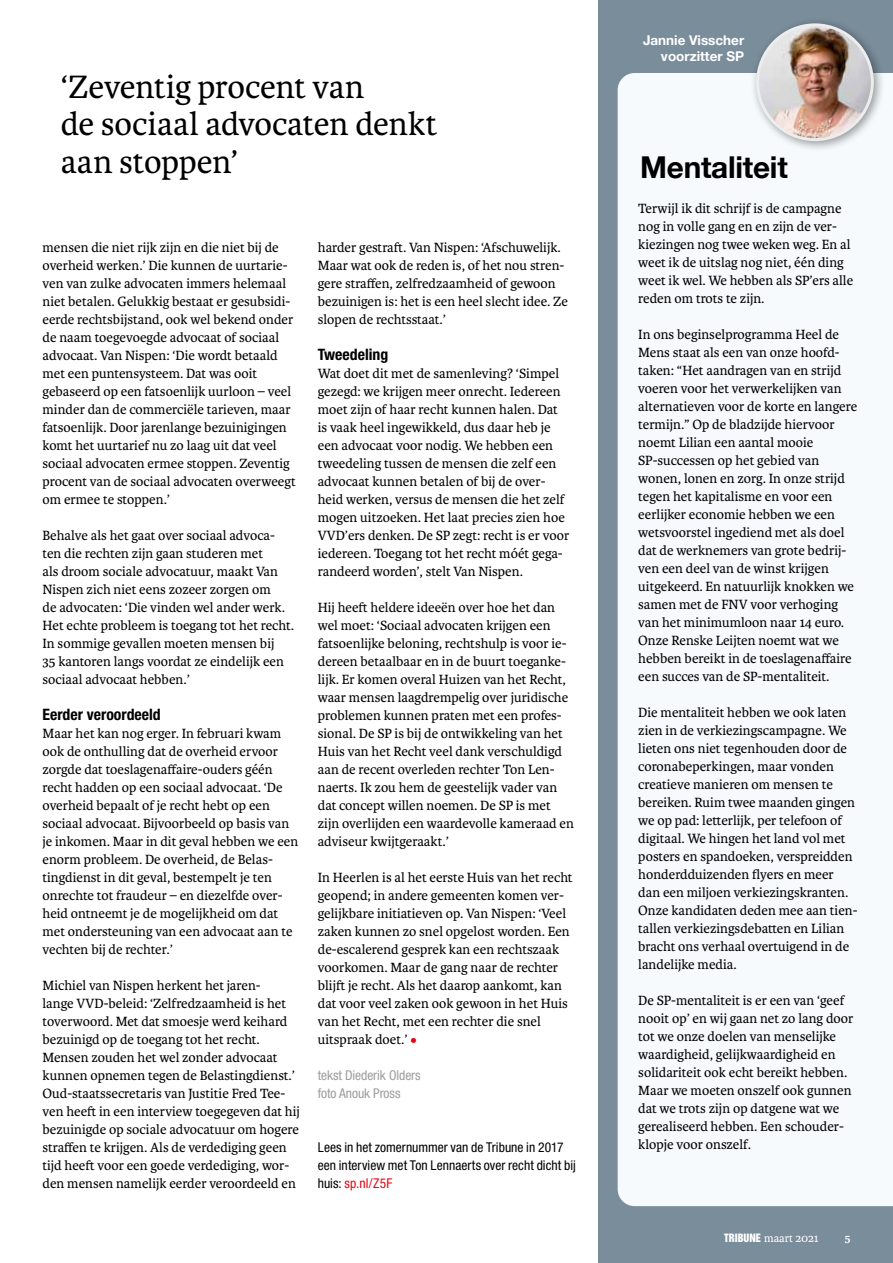
<style>
.page{position:relative;width:893px;height:1263px;background:#fff}
.page>*{position:absolute;margin:0;border:0;box-sizing:border-box;transform-origin:0 0}
.t1{font:34.5px/37.5px "Karmina";letter-spacing:-.005em;color:#000}
.t2{font:700 30.15px "Helvetica Neue";letter-spacing:-.01em;color:#000}
.t3{font:700 condensed 15.75px "Helvetica Neue LT Std";color:#000}
.t4{font:14.25px/18px "Karmina";color:#000}
.t5{font:condensed 13.5px/18px "Helvetica Neue LT Std";color:#000}
.t6{font:condensed 13.5px/18px "Helvetica Neue LT Pro";letter-spacing:-.005em;color:#9d9d9c}
.t7{font:700 13.5px/16.2px "Helvetica Neue";color:#fff;text-align:right}
.t8{font:12px "Karmina";color:#fff}
.t9{font:700 12px "Karmina";color:#fff}
.s1{font-size:19.5px;color:#e30613}
.s2{color:#e30613}
.s3{font-family:"Helvetica Inserat LT Std";font-size:10.5px}
</style>
<div class="page">
<div style="left:599px;top:0;width:294px;height:1263px;background:#7a8d9b"></div>
<div style="left:618px;top:73px;width:275px;height:1133px;background:#f6fafc"></div>
<div style="left:749px;top:17px;width:136px;height:135px;background:#000;opacity:.4"></div>
<img style="left:758px;top:25px;width:114px;height:115px;border-radius:57px">
<div style="left:756px;top:23px;width:118px;height:118px;border:3px solid #ededed;border-radius:50%"></div>
<h1 class="t1" style="left:61px;top:68px;width:378px">‘Zeventig procent van<br>de sociaal advocaten denkt aan stoppen’</h1>
<p class="t4" style="left:43px;top:239px;width:255px">mensen die niet rijk zijn en die niet bij de overheid werken.’ Die kunnen de uurtarie&shy;ven van zulke advocaten immers helemaal niet betalen. Gelukkig bestaat er gesubsidi&shy;eerde rechtsbijstand, ook wel bekend onder de naam toegevoegde advocaat of sociaal advocaat. Van Nispen: ‘Die wordt betaald met een puntensysteem. Dat was ooit gebaseerd op een fatsoenlijk uurloon – veel minder dan de commerciële tarieven, maar fatsoenlijk. Door jarenlange bezuinigingen komt het uurtarief nu zo laag uit dat veel sociaal advocaten ermee stoppen. Zeventig procent van de sociaal advocaten overweegt om ermee te stoppen.’</p>
<p class="t4" style="left:43px;top:527px;width:253px">Behalve als het gaat over sociaal advoca&shy;ten die rechten zijn gaan studeren met<br>als droom sociale advocatuur, maakt Van Nispen zich niet eens zozeer zorgen om<br>de advocaten: ‘Die vinden wel ander werk.<br>Het echte probleem is toegang tot het recht.<br>In sommige gevallen moeten mensen bij<br>35 kantoren langs voordat ze eindelijk een sociaal advocaat hebben.’</p>
<p class="t3" style="left:43px;top:705px;width:120px">Eerder veroordeeld</p>
<p class="t4" style="left:43px;top:725px;width:257px">Maar het kan nog erger. In februari kwam ook de onthulling dat de overheid ervoor zorgde dat toeslagenaffaire-ouders géén recht hadden op een sociaal advocaat. ‘De overheid bepaalt of je recht hebt op een sociaal advocaat. Bijvoorbeeld op basis van je inkomen. Maar in dit geval hebben we een enorm probleem. De overheid, de Belas&shy;tingdienst in dit geval, bestempelt je ten onrechte tot fraudeur – en diezelfde over&shy;heid ontneemt je de mogelijkheid om dat met ondersteuning van een advocaat aan te vechten bij de rechter.’</p>
<p class="t4" style="left:43px;top:977px;width:259px">Michiel van Nispen herkent het jaren-<br>lange VVD-beleid: ‘Zelfredzaamheid is het toverwoord. Met dat smoesje werd keihard bezuinigd op de toegang tot het recht.<br>Mensen zouden het wel zonder advocaat kunnen opnemen tegen de Belastingdienst.’ Oud-staatssecretaris van Justitie Fred Tee&shy;ven heeft in een interview toegegeven dat hij bezuinigde op sociale advocatuur om hogere straffen te krijgen. Als de verdediging geen tijd heeft voor een goede verdediging, wor&shy;den mensen namelijk eerder veroordeeld en</p>
<p class="t4" style="left:318px;top:239px;width:252px">harder gestraft. Van Nispen: ‘Afschuwelijk.<br>Maar wat ook de reden is, of het nou stren&shy;gere straffen, zelfredzaamheid of gewoon bezuinigen is: het is een heel slecht idee. Ze slopen de rechtsstaat.’</p>
<p class="t3" style="left:318px;top:345px;width:72px">Tweedeling</p>
<p class="t4" style="left:318px;top:365px;width:253px">Wat doet dit met de samenleving? ‘Simpel gezegd: we krijgen meer onrecht. Iedereen moet zijn of haar recht kunnen halen. Dat is vaak heel ingewikkeld, dus daar heb je een advocaat voor nodig. We hebben een tweedeling tussen de mensen die zelf een advocaat kunnen betalen of bij de over&shy;heid werken, versus de mensen die het zelf mogen uitzoeken. Het laat precies zien hoe VVD’ers denken. De SP zegt: recht is er voor iedereen. Toegang tot het recht móét gega&shy;randeerd worden’, stelt Van Nispen.</p>
<p class="t4" style="left:318px;top:599px;width:258px">Hij heeft heldere ideeën over hoe het dan wel moet: ‘Sociaal advocaten krijgen een fatsoenlijke beloning, rechtshulp is voor ie&shy;dereen betaalbaar en in de buurt toeganke&shy;lijk. Er komen overal Huizen van het Recht, waar mensen laagdrempelig over juridische problemen kunnen praten met een profes&shy;sional. De SP is bij de ontwikkeling van het Huis van het Recht veel dank verschuldigd aan de recent overleden rechter Ton Len&shy;naerts. Ik zou hem de geestelijk vader van dat concept willen noemen. De SP is met zijn overlijden een waardevolle kameraad en adviseur kwijtgeraakt.’</p>
<p class="t4" style="left:318px;top:869px;width:256px">In Heerlen is al het eerste Huis van het recht geopend; in andere gemeenten komen ver&shy;gelijkbare initiatieven op. Van Nispen: ‘Veel zaken kunnen zo snel opgelost worden. Een de-escalerend gesprek kan een rechtszaak voorkomen. Maar de gang naar de rechter blijft je recht. Als het daarop aankomt, kan dat voor veel zaken ook gewoon in het Huis van het Recht, met een rechter die snel uitspraak doet.’ <span class="s1">•</span></p>
<p class="t6" style="left:318px;top:1066px;width:104px">tekst Diederik Olders foto Anouk Pross</p>
<p class="t5" style="left:318px;top:1138px;width:259px">Lees in het zomernummer van de Tribune in 2017 een interview met Ton Lennaerts over recht dicht bij huis: <span class="s2">sp.nl/Z5F</span></p>
<p class="t7" style="left:643px;top:32px;width:103px">Jannie Visscher voorzitter SP</p>
<h2 class="t2" style="left:640px;top:143px;width:149px">Mentaliteit</h2>
<p class="t4" style="left:638px;top:200px;width:216px">Terwijl ik dit schrijf is de campagne nog in volle gang en en zijn de ver&shy;kiezingen nog twee weken weg. En al weet ik de uitslag nog niet, één ding weet ik wel. We hebben als SP’ers alle reden om trots te zijn.</p>
<p class="t4" style="left:638px;top:326px;width:220px">In ons beginselprogramma Heel de Mens staat als een van onze hoofd&shy;taken: “Het aandragen van en strijd voeren voor het verwerkelijken van alternatieven voor de korte en langere termijn.” Op de bladzijde hiervoor noemt Lilian een aantal mooie SP-successen op het gebied van wonen, lonen en zorg. In onze strijd tegen het kapitalisme en voor een eerlijker economie hebben we een wetsvoorstel ingediend met als doel dat de werknemers van grote bedrij&shy;ven een deel van de winst krijgen uitgekeerd. En natuurlijk knokken we samen met de FNV voor verhoging van het minimumloon naar 14 euro.<br>Onze Renske Leijten noemt wat we hebben bereikt in de toeslagenaffaire een succes van de SP-mentaliteit.</p>
<p class="t4" style="left:638px;top:704px;width:221px">Die mentaliteit hebben we ook laten zien in de verkiezingscampagne. We lieten ons niet tegenhouden door de coronabeperkingen, maar vonden creatieve manieren om mensen te bereiken. Ruim twee maanden gingen we op pad: letterlijk, per telefoon of digitaal. We hingen het land vol met posters en spandoeken, verspreidden honderdduizenden flyers en meer dan een miljoen verkiezingskranten.<br>Onze kandidaten deden mee aan tien&shy;tallen verkiezingsdebatten en Lilian bracht ons verhaal overtuigend in de landelijke media.</p>
<p class="t4" style="left:638px;top:992px;width:217px">De SP-mentaliteit is er een van ‘geef nooit op’ en wij gaan net zo lang door tot we onze doelen van menselijke waardigheid, gelijkwaardigheid en solidariteit ook echt bereikt hebben.<br>Maar we moeten onszelf ook gunnen dat we trots zijn op datgene wat we gerealiseerd hebben. Een schouder&shy;klopje voor onszelf.</p>
<p class="t8" style="left:724px;top:1231px;width:96px"><span class="s3">TRIBUNE</span> maart 2021</p>
<p class="t9" style="left:845px;top:1231px;width:7px">5</p>
</div>
